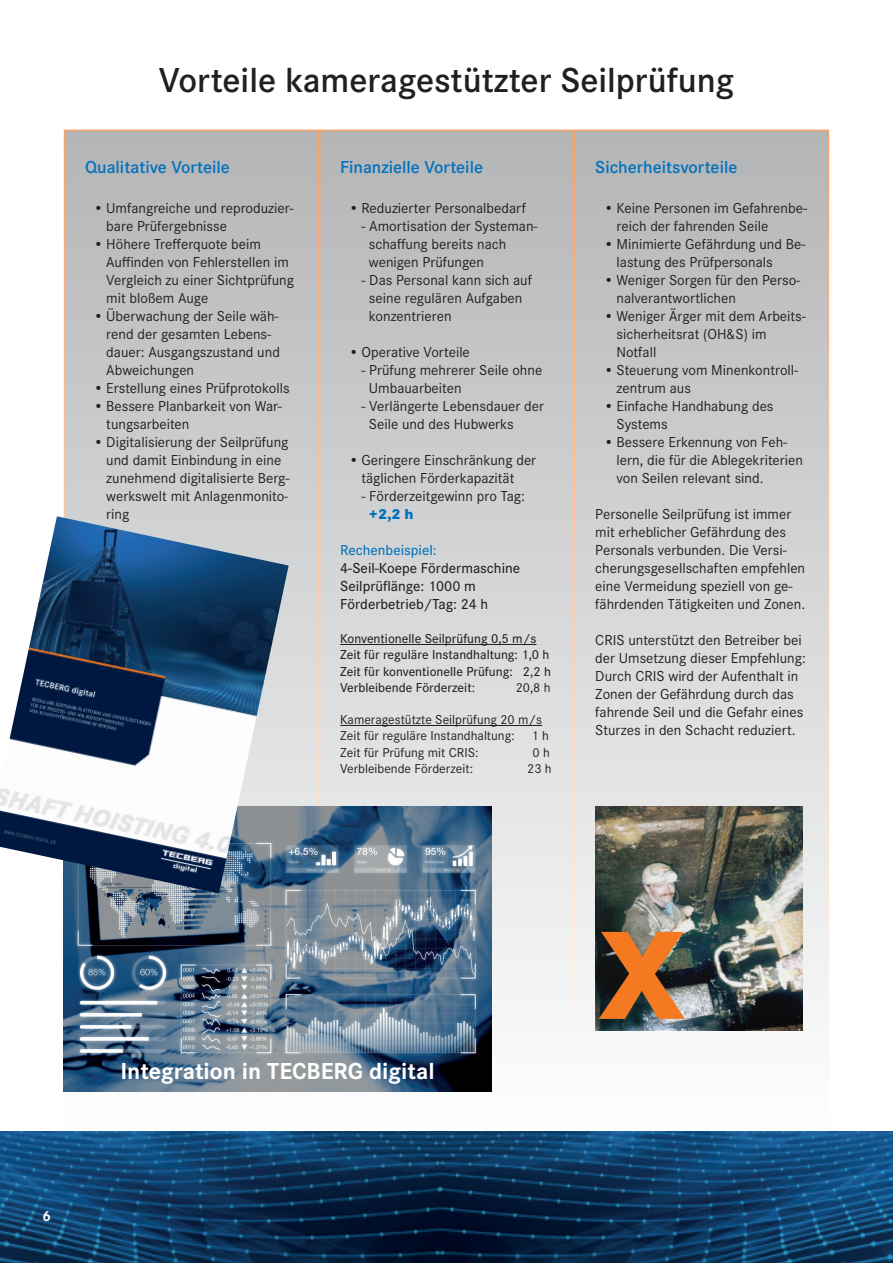
<style>
.page{position:relative;width:893px;height:1263px;background:#fff}
.page>*{position:absolute;margin:0;border:0;box-sizing:border-box;transform-origin:0 0}
.t1{font:800 130.5px "Corporate S";color:#f47921}
.t2{font:600 36px "Corporate S";color:#231f20}
.t3{font:700 24px "Corporate S";color:#fff}
.t4{font:600 18px "Corporate S";color:#0072bc}
.t5{font:15px/18px "Corporate S";color:#231f20}
.t6{font:500 15px/18px "Corporate S";color:#231f20}
.t7{font:500 15px "Corporate S";color:#0072bc}
.t8{font:800 15px "Corporate S";color:#0072bc}
.t9{font:700 15px "Corporate S";color:#fff}
.t10{font:500 13.5px/16.2px "Corporate S";color:#231f20}
.t11{font:13.5px/16.2px "Corporate S";color:#231f20}
.s1{font-weight:400}
</style>
<div class="page">
<img style="left:0;top:1132px;width:893px;height:131px">
<svg style="left:64px;top:130px;width:255px;height:1002px;background:#c8c8c9"></svg>
<div style="left:319px;top:130px;width:255px;height:1002px;background:linear-gradient(to bottom,#b5b6b8,#fafafb)"></div>
<svg style="left:574px;top:130px;width:255px;height:1002px;background:#bebfbf"></svg>
<img style="left:64px;top:806px;width:427px;height:285px">
<img style="left:0;top:516px;width:289px;height:377px">
<hr style="left:340px;top:644px;width:197px;height:1px;background:#231f20">
<hr style="left:340px;top:725px;width:202px;height:1px;background:#231f20">
<h2 class="t2" style="left:159px;top:54px;width:576px">Vorteile kameragestützter Seilprüfung</h2>
<p class="t4" style="left:85px;top:154px;width:146px">Qualitative Vorteile</p>
<p class="t5" style="left:106px;top:198px;width:189px;text-indent:-13px">• Umfangreiche und reproduzier&shy;bare Prüfergebnisse</p>
<p class="t5" style="left:106px;top:234px;width:189px;text-indent:-13px">• Höhere Trefferquote beim<br>Auffinden von Fehlerstellen im<br>Vergleich zu einer Sichtprüfung mit bloßem Auge</p>
<p class="t5" style="left:106px;top:306px;width:175px;text-indent:-13px">• Überwachung der Seile wäh&shy;rend der gesamten Lebens&shy;dauer: Ausgangszustand und<br>Abweichungen</p>
<p class="t5" style="left:94px;top:378px;width:198px">• Erstellung eines Prüfprotokolls</p>
<p class="t5" style="left:106px;top:396px;width:177px;text-indent:-13px">• Bessere Planbarkeit von War&shy;tungsarbeiten</p>
<p class="t5" style="left:106px;top:432px;width:185px;text-indent:-13px">• Digitalisierung der Seilprüfung und damit Einbindung in eine zunehmend digitalisierte Berg&shy;werkswelt mit Anlagenmonito&shy;ring</p>
<p class="t4" style="left:340px;top:154px;width:144px">Finanzielle Vorteile</p>
<p class="t5" style="left:349px;top:198px;width:179px">• Reduzierter Personalbedarf</p>
<p class="t5" style="left:369px;top:216px;width:170px;text-indent:-8px">- Amortisation der Systeman&shy;schaffung bereits nach wenigen Prüfungen</p>
<p class="t5" style="left:369px;top:270px;width:165px;text-indent:-8px">- Das Personal kann sich auf seine regulären Aufgaben konzentrieren</p>
<p class="t5" style="left:349px;top:342px;width:123px">• Operative Vorteile</p>
<p class="t5" style="left:369px;top:360px;width:175px;text-indent:-8px">- Prüfung mehrerer Seile ohne<br>Umbauarbeiten</p>
<p class="t5" style="left:369px;top:396px;width:177px;text-indent:-8px">- Verlängerte Lebensdauer der<br>Seile und des Hubwerks</p>
<p class="t5" style="left:349px;top:450px;width:189px;text-align:center">• Geringere Einschränkung der täglichen Förderkapazität</p>
<p class="t5" style="left:361px;top:486px;width:165px">- Förderzeitgewinn pro Tag:</p>
<p class="t8" style="left:369px;top:502px;width:46px">+2,2 h</p>
<p class="t7" style="left:340px;top:539px;width:98px">Rechenbeispiel:</p>
<p class="t6" style="left:340px;top:558px;width:181px">4-Seil-Koepe Fördermaschine<br>Seilprüflänge: 1000 m<br>Förderbetrieb/Tag: 24 h</p>
<p class="t10" style="left:340px;top:629px;width:212px">Konventionelle Seilprüfung 0,5 m/s Zeit für reguläre Instandhaltung: 1,0 h Zeit für konventionelle Prüfung: 2,2 h Verbleibende Förderzeit<span class="s1">:</span></p>
<p class="t11" style="left:516px;top:678px;width:36px">20,8 h</p>
<p class="t11" style="left:340px;top:711px;width:203px">Kameragestützte Seilprüfung 20 m/s<br>Zeit für reguläre Instandhaltung:</p>
<p class="t11" style="left:532px;top:727px;width:19px">1 h</p>
<p class="t11" style="left:340px;top:743px;width:140px">Zeit für Prüfung mit CRIS:</p>
<p class="t11" style="left:533px;top:743px;width:19px">0 h</p>
<p class="t11" style="left:340px;top:759px;width:134px">Verbleibende Förderzeit:</p>
<p class="t11" style="left:527px;top:759px;width:26px">23 h</p>
<p class="t4" style="left:595px;top:154px;width:144px">Sicherheitsvorteile</p>
<p class="t5" style="left:617px;top:198px;width:192px;text-indent:-13px">• Keine Personen im Gefahrenbe&shy;reich der fahrenden Seile</p>
<p class="t5" style="left:617px;top:234px;width:190px;text-indent:-13px">• Minimierte Gefährdung und Be&shy;lastung des Prüfpersonals</p>
<p class="t5" style="left:617px;top:270px;width:185px;text-indent:-13px">• Weniger Sorgen für den Perso&shy;nalverantwortlichen</p>
<p class="t5" style="left:617px;top:306px;width:191px;text-indent:-13px">• Weniger Ärger mit dem Arbeits&shy;sicherheitsrat (OH&amp;S) im<br>Notfall</p>
<p class="t5" style="left:617px;top:360px;width:183px;text-indent:-13px">• Steuerung vom Minenkontroll&shy;zentrum aus</p>
<p class="t5" style="left:617px;top:396px;width:158px;text-indent:-13px">• Einfache Handhabung des<br>Systems</p>
<p class="t5" style="left:617px;top:432px;width:188px;text-indent:-13px">• Bessere Erkennung von Feh&shy;lern, die für die Ablegekriterien von Seilen relevant sind.</p>
<p class="t5" style="left:595px;top:504px;width:211px">Personelle Seilprüfung ist immer mit erheblicher Gefährdung des Personals verbunden. Die Versi&shy;cherungsgesellschaften empfehlen eine Vermeidung speziell von ge&shy;fährdenden Tätigkeiten und Zonen.</p>
<p class="t5" style="left:595px;top:630px;width:212px">CRIS unterstützt den Betreiber bei der Umsetzung dieser Empfehlung:<br>Durch CRIS wird der Aufenthalt in Zonen der Gefährdung durch das fahrende Seil und die Gefahr eines Sturzes in den Schacht reduziert.</p>
<p class="t9" style="left:43px;top:1204px;width:10px">6</p>
<h3 class="t3" style="left:120px;top:1052px;width:316px">Integration in TECBERG digital</h3>
<h1 class="t1" style="left:599px;top:870px;width:88px">X</h1>
</div>
